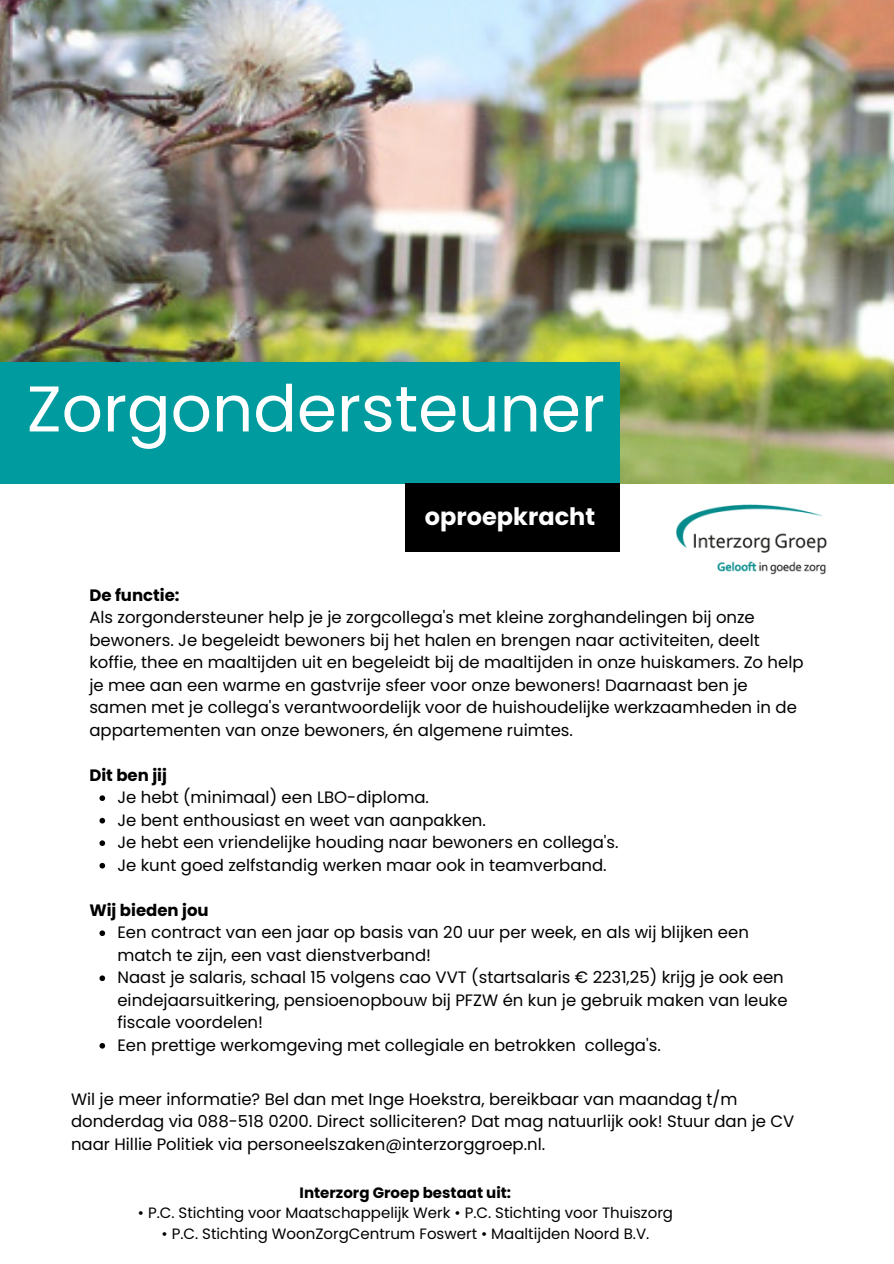
<style>
.page{position:relative;width:894px;height:1264px;background:#fff}
.page>*{position:absolute;margin:0;border:0;box-sizing:border-box;transform-origin:0 0}
.t1{font:64.5px "Poppins";color:#fff}
.t2{font:700 24px "Poppins";color:#fff}
.t3{font:16.5px/22.5px "Poppins";color:#000}
.t4{font:700 16.5px "Poppins";color:#000}
.t5{font:15px "Poppins";color:#000}
.t6{font:700 15px "Poppins";color:#000}
</style>
<div class="page">
<img style="left:0;top:0;width:893px;height:483px">
<div style="left:0;top:362px;width:620px;height:121px;background:#009b9e"></div>
<div style="left:405px;top:483px;width:215px;height:68px;background:#000"></div>
<img style="left:641px;top:465px;width:219px;height:110px">
<svg style="left:99px;top:795px;width:6px;height:6px"></svg>
<svg style="left:99px;top:817px;width:6px;height:6px"></svg>
<svg style="left:99px;top:840px;width:6px;height:6px"></svg>
<svg style="left:99px;top:862px;width:6px;height:6px"></svg>
<svg style="left:99px;top:930px;width:6px;height:6px"></svg>
<svg style="left:99px;top:975px;width:6px;height:6px"></svg>
<svg style="left:99px;top:1043px;width:6px;height:5px"></svg>
<p class="t1" style="left:27px;top:364px;width:579px">Zorgondersteuner</p>
<h2 class="t2" style="left:425px;top:499px;width:172px">oproepkracht</h2>
<p class="t4" style="left:89px;top:583px;width:92px">De functie:</p>
<p class="t3" style="left:89px;top:606px;width:715px">Als zorgondersteuner help je je zorgcollega's met kleine zorghandelingen bij onze bewoners. Je begeleidt bewoners bij het halen en brengen naar activiteiten, deelt koffie, thee en maaltijden uit en begeleidt bij de maaltijden in onze huiskamers. Zo help je mee aan een warme en gastvrije sfeer voor onze bewoners! Daarnaast ben je samen met je collega's verantwoordelijk voor de huishoudelijke werkzaamheden in de appartementen van onze bewoners, én algemene ruimtes.</p>
<h3 class="t4" style="left:89px;top:763px;width:79px">Dit ben jij</h3>
<p class="t3" style="left:117px;top:786px;width:313px">Je hebt (minimaal) een LBO-diploma.</p>
<p class="t3" style="left:117px;top:808px;width:370px">Je bent enthousiast en weet van aanpakken.</p>
<p class="t3" style="left:117px;top:831px;width:502px">Je hebt een vriendelijke houding naar bewoners en collega's.</p>
<p class="t3" style="left:117px;top:853px;width:490px">Je kunt goed zelfstandig werken maar ook in teamverband.</p>
<h3 class="t4" style="left:89px;top:898px;width:121px">Wij bieden jou</h3>
<p class="t3" style="left:117px;top:921px;width:632px">Een contract van een jaar op basis van 20 uur per week, en als wij blijken een match te zijn, een vast dienstverband!</p>
<p class="t3" style="left:117px;top:966px;width:671px">Naast je salaris, schaal 15 volgens cao VVT (startsalaris € 2231,25) krijg je ook een eindejaarsuitkering, pensioenopbouw bij PFZW én kun je gebruik maken van leuke fiscale voordelen!</p>
<p class="t3" style="left:117px;top:1033px;width:544px">Een prettige werkomgeving met collegiale en betrokken collega's.</p>
<p class="t3" style="left:71px;top:1087px;width:724px">Wil je meer informatie? Bel dan met Inge Hoekstra, bereikbaar van maandag t/m donderdag via 088-518 0200. Direct solliciteren? Dat mag natuurlijk ook! Stuur dan je CV naar Hillie Politiek via personeelszaken@interzorggroep.nl.</p>
<p class="t6" style="left:299px;top:1182px;width:213px">Interzorg Groep bestaat uit:</p>
<p class="t5" style="left:138px;top:1202px;width:536px">• P.C. Stichting voor Maatschappelijk Werk • P.C. Stichting voor Thuiszorg</p>
<p class="t5" style="left:161px;top:1222px;width:489px">• P.C. Stichting WoonZorgCentrum Foswert • Maaltijden Noord B.V.</p>
</div>
